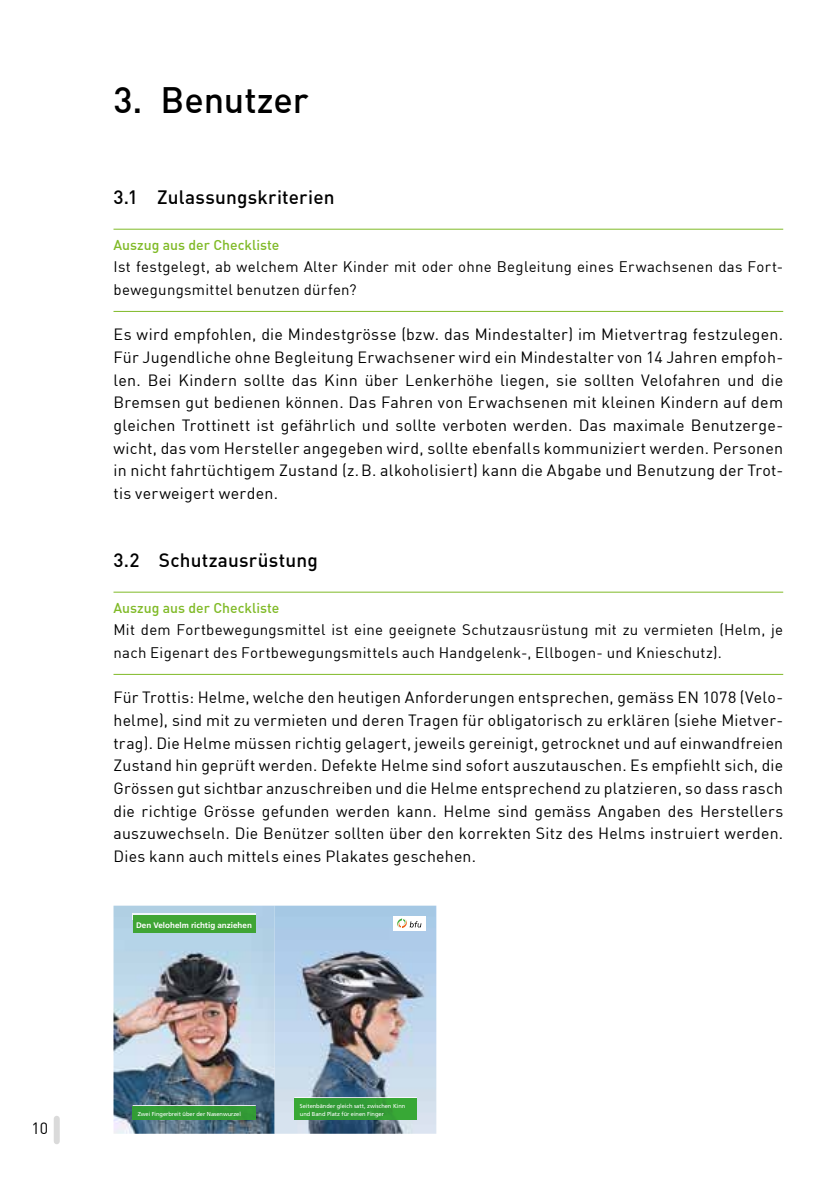
<style>
.page{position:relative;width:840px;height:1191px;background:#fff}
.page>*{position:absolute;margin:0;border:0;box-sizing:border-box;transform-origin:0 0}
.t1{font:500 36px "DIN";letter-spacing:-.005em;color:#000}
.t2{font:500 19px "DIN";letter-spacing:.01em;color:#000}
.t3{font:16px/22.6px "DIN";letter-spacing:.015em;color:#000;text-align:justify}
.t4{font:15px/22.6px "DIN";letter-spacing:.02em;color:#000}
.t5{font:500 14px "DIN";color:#80ba27}
.t6{font:700 8px "Frutiger LT Com";color:#fff}
.t7{font:5.8px/7.6px "Frutiger LT Com";letter-spacing:-.005em;color:#fff}
</style>
<div class="page">
<div style="left:54px;top:1118px;width:6px;height:23px;background:#dadada"></div>
<hr style="left:113px;top:229px;width:669px;height:1px;background:#80ba27">
<hr style="left:113px;top:311px;width:669px;height:1px;background:#80ba27">
<hr style="left:113px;top:591px;width:669px;height:1px;background:#80ba27">
<hr style="left:113px;top:674px;width:669px;height:1px;background:#80ba27">
<img style="left:113px;top:905px;width:323px;height:228px">
<img style="left:133px;top:1105px;width:122px;height:1px">
<div style="left:133px;top:1106px;width:122px;height:13px;background:#339d35"></div>
<img style="left:294px;top:1097px;width:122px;height:1px">
<img style="left:294px;top:1098px;width:122px;height:22px">
<img style="left:133px;top:914px;width:122px;height:1px">
<div style="left:133px;top:915px;width:122px;height:18px;background:#3fa535"></div>
<div style="left:393px;top:916px;width:32px;height:14px;background:#fff"></div>
<svg style="left:397px;top:918px;width:24px;height:10px"></svg>
<h1 class="t1" style="left:113px;top:77px;width:196px">3. Benutzer</h1>
<p class="t2" style="left:113px;top:185px;width:222px">3.1 Zulassungskriterien</p>
<p class="t5" style="left:113px;top:235px;width:167px">Auszug aus der Checkliste</p>
<p class="t4" style="left:113px;top:255px;width:668px">Ist festgelegt, ab welchem Alter Kinder mit oder ohne Begleitung eines Erwachsenen das Fort&shy;bewegungsmittel benutzen dürfen?</p>
<p class="t3" style="left:113px;top:323px;width:670px">Es wird empfohlen, die Mindestgrösse (bzw. das Mindestalter) im Mietvertrag festzulegen.<br>Für Jugendliche ohne Begleitung Erwachsener wird ein Mindestalter von 14 Jahren empfoh&shy;len. Bei Kindern sollte das Kinn über Lenkerhöhe liegen, sie sollten Velofahren und die Bremsen gut bedienen können. Das Fahren von Erwachsenen mit kleinen Kindern auf dem gleichen Trottinett ist gefährlich und sollte verboten werden. Das maximale Benutzerge&shy;wicht, das vom Hersteller angegeben wird, sollte ebenfalls kommuniziert werden. Personen in nicht fahrtüchtigem Zustand (z.B. alkoholisiert) kann die Abgabe und Benutzung der Trot&shy;tis verweigert werden.</p>
<p class="t2" style="left:113px;top:548px;width:206px">3.2 Schutzausrüstung</p>
<p class="t5" style="left:113px;top:598px;width:167px">Auszug aus der Checkliste</p>
<p class="t4" style="left:113px;top:618px;width:670px">Mit dem Fortbewegungsmittel ist eine geeignete Schutzausrüstung mit zu vermieten (Helm, je nach Eigenart des Fortbewegungsmittels auch Handgelenk-, Ellbogen- und Knieschutz).</p>
<p class="t3" style="left:113px;top:686px;width:670px">Für Trottis: Helme, welche den heutigen Anforderungen entsprechen, gemäss EN 1078 (Velo&shy;helme), sind mit zu vermieten und deren Tragen für obligatorisch zu erklären (siehe Mietver&shy;trag). Die Helme müssen richtig gelagert, jeweils gereinigt, getrocknet und auf einwandfreien Zustand hin geprüft werden. Defekte Helme sind sofort auszutauschen. Es empfiehlt sich, die Grössen gut sichtbar anzuschreiben und die Helme entsprechend zu platzieren, so dass rasch die richtige Grösse gefunden werden kann. Helme sind gemäss Angaben des Herstellers auszuwechseln. Die Benützer sollten über den korrekten Sitz des Helms instruiert werden.<br>Dies kann auch mittels eines Plakates geschehen.</p>
<p class="t6" style="left:136px;top:920px;width:117px">Den Velohelm richtig anziehen</p>
<p class="t3" style="left:31px;top:1116px;width:18px">10</p>
<p class="t7" style="left:138px;top:1110px;width:105px">Zwei Fingerbreit über der Nasen wurzel</p>
<p class="t7" style="left:300px;top:1102px;width:107px">Seitenbänder gleich satt, zwischen Kinn und Band Platz für einen Finger</p>
</div>
